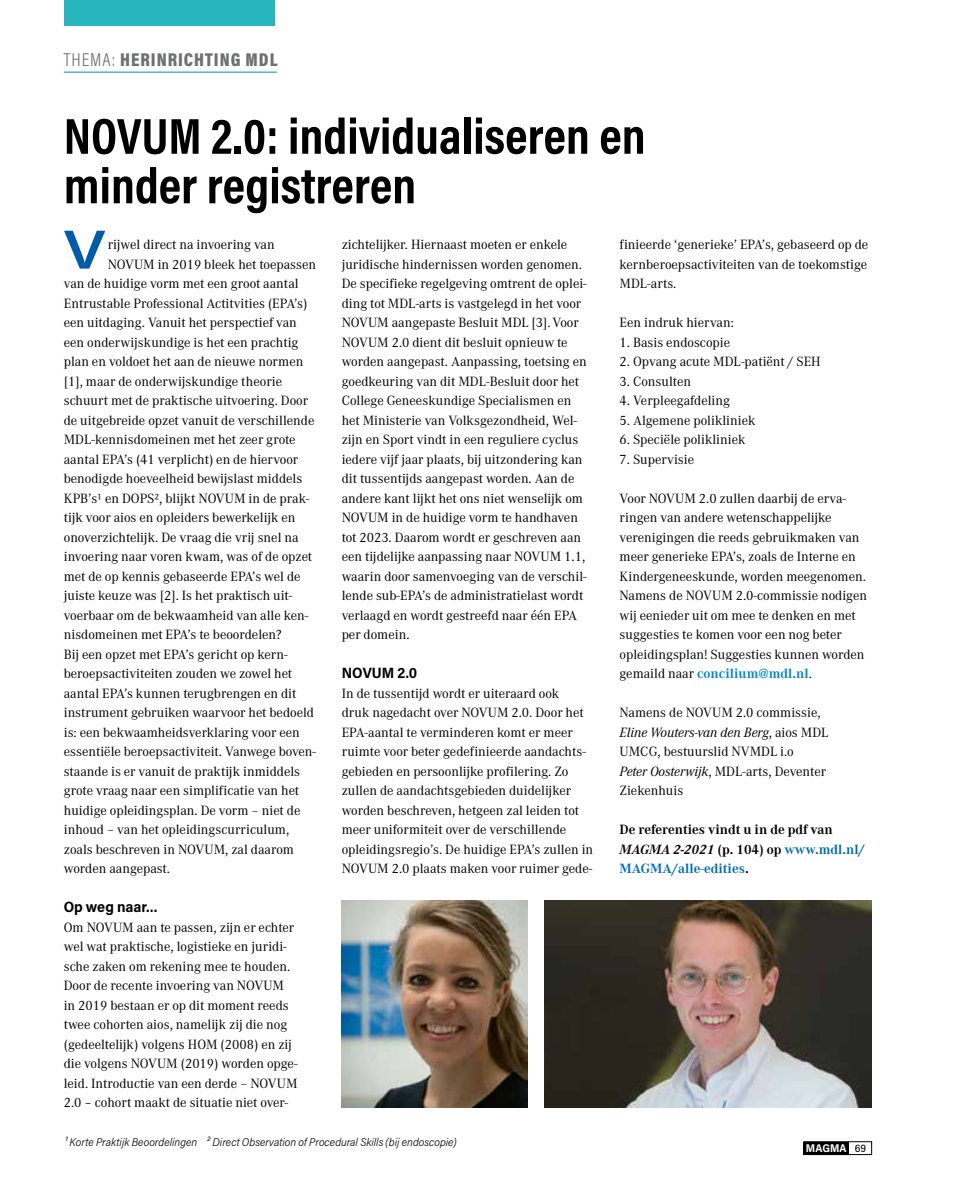
<style>
.page{position:relative;width:957px;height:1191px;background:#fff}
.page>*{position:absolute;margin:0;border:0;box-sizing:border-box;transform-origin:0 0}
.t1{font:600 53.7px "Acumin Pro Wide";color:#005ba8}
.t2{font:700 51px/49.5px "Acumin Pro Cond";color:#000}
.t3{font:900 18.75px "Acumin Pro Cond";letter-spacing:.05em;color:#6f7070}
.t4{font:700 15px "Acumin Pro Semi Cond";color:#000}
.t5{font:13.95px/19.5px "Corporate A";color:#000}
.t6{font:700 13.95px/19.5px "Corporate A";color:#000}
.t7{font:italic 300 11.25px "Acumin Pro Semi Cond";color:#000}
.t8{font:11.25px "Acumin Pro Semi Cond Bold 4";letter-spacing:.01em;color:#fff}
.s1{font-weight:300}
.s2{font-style:italic}
.s3{font-weight:700;color:#0086cd}
.s4{color:#006cb3}
.s5{font-family:"Acumin Pro Semi Cond";font-weight:500;font-size:10.5px;color:#000}
</style>
<div class="page">
<div style="left:803px;top:1141px;width:69px;height:13px;border:1px solid #000"></div>
<div style="left:803px;top:1141px;width:46px;height:13px;background:#000"></div>
<hr style="left:64px;top:72px;width:213px;height:1px;background:#0086cd">
<div style="left:65px;top:0;width:210px;height:26px;background:#28b6bd"></div>
<img style="left:342px;top:900px;width:185px;height:207px">
<img style="left:544px;top:900px;width:327px;height:207px">
<h3 class="t3" style="left:64px;top:47px;width:215px"><span class="s1">THEMA:</span> HERINRICHTING MDL</h3>
<h2 class="t2" style="left:64px;top:110px;width:583px">NOVUM 2.0: individualiseren en minder registreren</h2>
<h1 class="t1" style="left:64px;top:211px;width:43px">V</h1>
<p class="t5" style="left:108px;top:234px;width:169px">rijwel direct na invoering van</p>
<p class="t5" style="left:108px;top:254px;width:210px">NOVUM in 2019 bleek het toepassen</p>
<p class="t5" style="left:64px;top:273px;width:236px">van de huidige vorm met een groot aantal</p>
<p class="t5" style="left:64px;top:293px;width:245px">Entrustable Professional Actitvities (EPA’s)</p>
<p class="t5" style="left:64px;top:312px;width:235px">een uitdaging. Vanuit het perspectief van</p>
<p class="t5" style="left:64px;top:332px;width:236px">een onderwijskundige is het een prachtig</p>
<p class="t5" style="left:64px;top:351px;width:241px">plan en voldoet het aan de nieuwe normen</p>
<p class="t5" style="left:64px;top:371px;width:220px">[1], maar de onderwijskundige theorie</p>
<p class="t5" style="left:64px;top:390px;width:246px">schuurt met de praktische uitvoering. Door</p>
<p class="t5" style="left:64px;top:410px;width:252px">de uitgebreide opzet vanuit de verschillende</p>
<p class="t5" style="left:64px;top:429px;width:233px">MDL-kennisdomeinen met het zeer grote</p>
<p class="t5" style="left:64px;top:449px;width:236px">aantal EPA’s (41 verplicht) en de hiervoor</p>
<p class="t5" style="left:64px;top:468px;width:240px">benodigde hoeveelheid bewijslast middels</p>
<p class="t5" style="left:64px;top:488px;width:247px">KPB’s¹ en DOPS², blijkt NOVUM in de prak-</p>
<p class="t5" style="left:64px;top:507px;width:233px">tijk voor aios en opleiders bewerkelijk en</p>
<p class="t5" style="left:64px;top:527px;width:236px">onoverzichtelijk. De vraag die vrij snel na</p>
<p class="t5" style="left:64px;top:546px;width:250px">invoering naar voren kwam, was of de opzet</p>
<p class="t5" style="left:64px;top:566px;width:238px">met de op kennis gebaseerde EPA’s wel de</p>
<p class="t5" style="left:64px;top:585px;width:230px">juiste keuze was [2]. Is het praktisch uit-</p>
<p class="t5" style="left:64px;top:605px;width:246px">voerbaar om de bekwaamheid van alle ken-</p>
<p class="t5" style="left:64px;top:624px;width:219px">nisdomeinen met EPA’s te beoordelen?</p>
<p class="t5" style="left:64px;top:644px;width:225px">Bij een opzet met EPA’s gericht op kern-</p>
<p class="t5" style="left:64px;top:663px;width:230px">beroepsactiviteiten zouden we zowel het</p>
<p class="t5" style="left:64px;top:683px;width:234px">aantal EPA’s kunnen terugbrengen en dit</p>
<p class="t5" style="left:64px;top:702px;width:252px">instrument gebruiken waarvoor het bedoeld</p>
<p class="t5" style="left:64px;top:722px;width:237px">is: een bekwaamheidsverklaring voor een</p>
<p class="t5" style="left:64px;top:741px;width:254px">essentiële beroepsactiviteit. Vanwege boven-</p>
<p class="t5" style="left:64px;top:761px;width:238px">staande is er vanuit de praktijk inmiddels</p>
<p class="t5" style="left:64px;top:780px;width:237px">grote vraag naar een simplificatie van het</p>
<p class="t5" style="left:64px;top:800px;width:238px">huidige opleidingsplan. De vorm – niet de</p>
<p class="t5" style="left:64px;top:819px;width:227px">inhoud – van het opleidingscurriculum,</p>
<p class="t5" style="left:64px;top:839px;width:232px">zoals beschreven in NOVUM, zal daarom</p>
<p class="t5" style="left:64px;top:858px;width:108px">worden aangepast.</p>
<p class="t4" style="left:64px;top:896px;width:96px">Op weg naar…</p>
<p class="t5" style="left:64px;top:917px;width:235px">Om NOVUM aan te passen, zijn er echter wel wat praktische, logistieke en juridi&shy;sche zaken om rekening mee te houden.<br>Door de recente invoering van NOVUM in 2019 bestaan er op dit moment reeds twee cohorten aios, namelijk zij die nog (gedeeltelijk) volgens HOM (2008) en zij die volgens NOVUM (2019) worden opge&shy;leid. Introductie van een derde – NOVUM 2.0 <span class="s2">–</span> cohort maakt de situatie niet over-</p>
<p class="t5" style="left:342px;top:234px;width:247px">zichtelijker. Hiernaast moeten er enkele juridische hindernissen worden genomen.<br>De specifieke regelgeving omtrent de oplei&shy;ding tot MDL-arts is vastgelegd in het voor NOVUM aangepaste Besluit MDL [3].Voor NOVUM 2.0 dient dit besluit opnieuw te worden aangepast. Aanpassing, toetsing en goedkeuring van dit MDL-Besluit door het College Geneeskundige Specialismen en het Ministerie van Volksgezondheid, Wel&shy;zijn en Sport vindt in een reguliere cyclus iedere vijf jaar plaats, bij uitzondering kan dit tussentijds aangepast worden. Aan de andere kant lijkt het ons niet wenselijk om NOVUM in de huidige vorm te handhaven tot 2023. Daarom wordt er geschreven aan een tijdelijke aanpassing naar NOVUM 1.1, waarin door samenvoeging van de verschil&shy;lende sub-EPA’s de administratielast wordt verlaagd en wordt gestreefd naar één EPA per domein.</p>
<p class="t4" style="left:342px;top:662px;width:77px">NOVUM 2.0</p>
<p class="t5" style="left:342px;top:683px;width:253px">In de tussentijd wordt er uiteraard ook<br>druk nagedacht over NOVUM 2.0. Door het EPA-aantal te verminderen komt er meer ruimte voor beter gedefinieerde aandachts&shy;gebieden en persoonlijke profilering. Zo zullen de aandachtsgebieden duidelijker worden beschreven, hetgeen zal leiden tot meer uniformiteit over de verschillende opleidingsregio’s. De huidige EPA’s zullen in NOVUM 2.0 plaats maken voor ruimer gede-</p>
<p class="t7" style="left:65px;top:1134px;width:393px">¹ Korte Praktijk Beoordelingen ² Direct Observation of Procedural Skills (bij endoscopie)</p>
<p class="t5" style="left:619px;top:234px;width:250px;text-align:justify">finieerde ‘generieke’ EPA’s, gebaseerd op de kernberoepsactiviteiten van de toekomstige MDL-arts.</p>
<p class="t5" style="left:619px;top:312px;width:116px">Een indruk hiervan:</p>
<p class="t5" style="left:619px;top:332px;width:112px">1. Basis endoscopie</p>
<p class="t5" style="left:619px;top:351px;width:203px">2. Opvang acute MDL-patiënt / SEH</p>
<p class="t5" style="left:619px;top:371px;width:73px">3. Consulten</p>
<p class="t5" style="left:619px;top:390px;width:112px">4. Verpleegafdeling</p>
<p class="t5" style="left:619px;top:410px;width:137px">5. Algemene polikliniek</p>
<p class="t5" style="left:619px;top:429px;width:127px">6. Speciële polikliniek</p>
<p class="t5" style="left:619px;top:449px;width:76px">7. Supervisie</p>
<p class="t5" style="left:619px;top:488px;width:249px">Voor NOVUM 2.0 zullen daarbij de erva&shy;ringen van andere wetenschappelijke verenigingen die reeds gebruikmaken van meer generieke EPA’s, zoals de Interne en Kindergeneeskunde, worden meegenomen.<br>Namens de NOVUM 2.0-commissie nodigen wij eenieder uit om mee te denken en met suggesties te komen voor een nog beter opleidingsplan! Suggesties kunnen worden gemaild naar <span class="s3">concilium@mdl.nl</span>.</p>
<p class="t5" style="left:619px;top:702px;width:210px">Namens de NOVUM 2.0 commissie,<br><span class="s2">Eline Wouters-van den Berg</span>, aios MDL<br>UMCG, bestuurslid NVMDL i.o<br><span class="s2">Peter Oosterwijk</span>, MDL-arts, Deventer<br>Ziekenhuis</p>
<p class="t6" style="left:619px;top:819px;width:247px">De referenties vindt u in de pdf van<br><span class="s2">MAGMA 2-2021</span> (p. 104) op <span class="s4">www.mdl.nl/<br>MAGMA/alle-edities</span>.</p>
<p class="t8" style="left:806px;top:1140px;width:62px">MAGMA <span class="s5">69</span></p>
</div>
